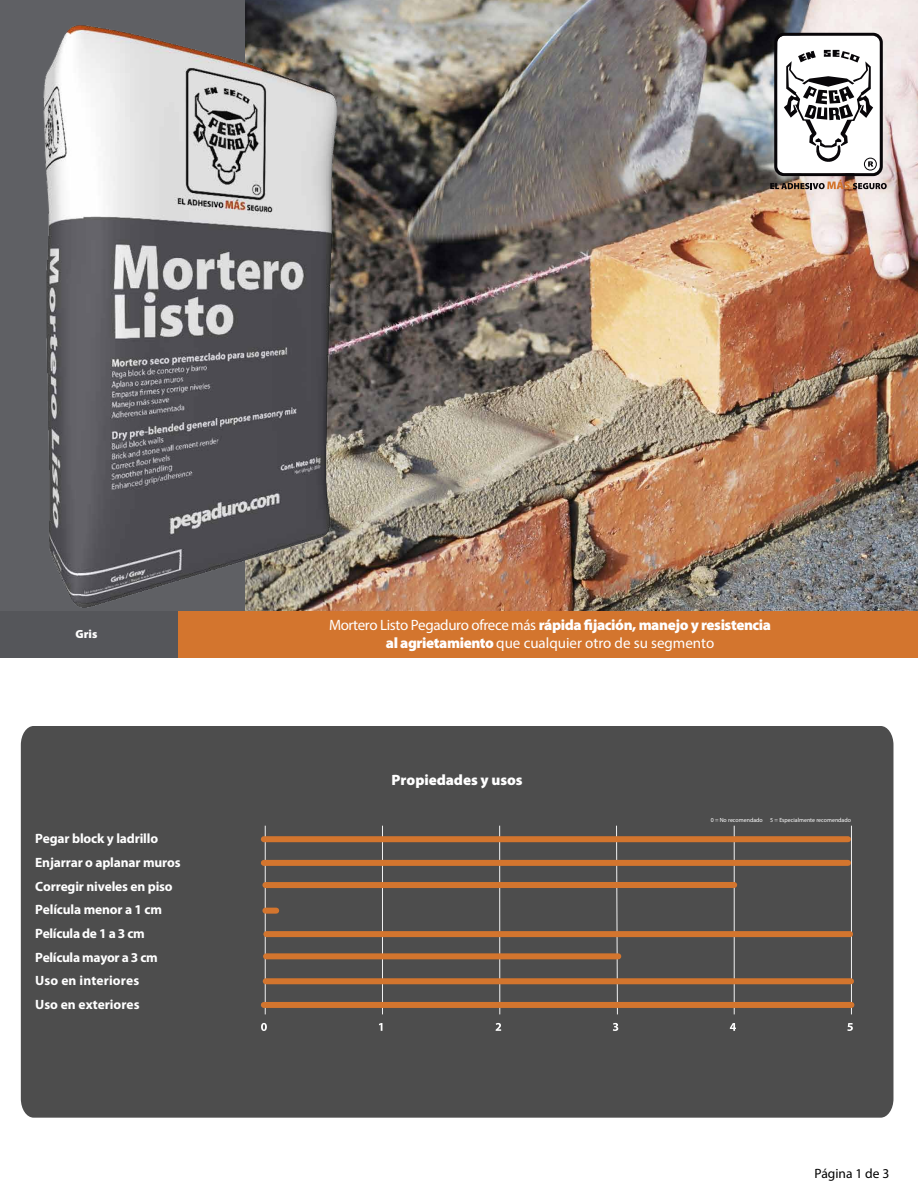
<style>
.page{position:relative;width:918px;height:1188px;background:#fff}
.page>*{position:absolute;margin:0;border:0;box-sizing:border-box;transform-origin:0 0}
.t1{font:15px/18px "Myriad Pro";color:#fff;text-align:center}
.t2{font:900 15px "Myriad Pro";letter-spacing:-.005em;color:#fff}
.t3{font:700 13.5px/23.5px "Myriad Pro";letter-spacing:-.01em;color:#fff}
.t4{font:13.5px "Myriad Pro";color:#000}
.t5{font:900 11.85px "Myriad Pro";color:#fff}
.t6{font:6px "Myriad Pro";color:#fff}
.s1{font-weight:900}
</style>
<div class="page">
<img style="left:244px;top:0;width:674px;height:611px">
<div style="left:0;top:0;width:244px;height:611px;background:#5f6064"></div>
<img style="left:43px;top:14px;width:381px;height:597px">
<div style="left:0;top:611px;width:239px;height:47px;background:#55565a"></div>
<div style="left:21px;top:726px;width:872px;height:392px;background:#4d4d4d"></div>
<hr style="left:265px;top:826px;width:1px;height:188px;background:#f2f2f2">
<hr style="left:734px;top:826px;width:1px;height:188px;background:#f2f2f2">
<hr style="left:851px;top:826px;width:1px;height:188px;background:#f2f2f2">
<svg style="left:616px;top:825px;width:2px;height:190px"></svg>
<hr style="left:499px;top:826px;width:1px;height:188px;background:#f2f2f2">
<hr style="left:382px;top:826px;width:1px;height:188px;background:#f2f2f2">
<svg style="left:261px;top:1023px;width:6px;height:8px"></svg>
<svg style="left:379px;top:1023px;width:3px;height:8px"></svg>
<svg style="left:496px;top:1023px;width:5px;height:8px"></svg>
<svg style="left:613px;top:1023px;width:5px;height:8px"></svg>
<svg style="left:730px;top:1023px;width:6px;height:8px"></svg>
<svg style="left:847px;top:1023px;width:6px;height:8px"></svg>
<div style="left:264px;top:836px;width:584px;height:6px;background:#d3752e"></div>
<div style="left:264px;top:860px;width:584px;height:6px;background:#d3752e"></div>
<div style="left:265px;top:882px;width:469px;height:6px;background:#d3752e"></div>
<div style="left:265px;top:908px;width:11px;height:6px;background:#d3752e"></div>
<div style="left:266px;top:931px;width:584px;height:6px;background:#d3752e"></div>
<div style="left:266px;top:953px;width:352px;height:6px;background:#d3752e"></div>
<div style="left:266px;top:978px;width:585px;height:6px;background:#d3752e"></div>
<div style="left:264px;top:1002px;width:587px;height:6px;background:#d3752e"></div>
<svg style="left:770px;top:33px;width:117px;height:156px"></svg>
<div style="left:179px;top:611px;width:739px;height:47px;background:#d3752e"></div>
<p class="t5" style="left:75px;top:627px;width:23px">Gris</p>
<p class="t3" style="left:35px;top:827px;width:147px">Pegar block y ladrillo<br>Enjarrar o aplanar muros<br>Corregir niveles en piso</p>
<p class="t3" style="left:35px;top:898px;width:128px">Película menor a 1 cm<br>Película de 1 a 3 cm<br>Película mayor a 3 cm<br>Uso en interiores<br>Uso en exteriores</p>
<p class="t1" style="left:329px;top:616px;width:444px">Mortero Listo Pegaduro ofrece más <span class="s1">rápida fijación, manejo y resistencia al agrietamiento</span> que cualquier otro de su segmento</p>
<p class="t2" style="left:392px;top:772px;width:133px">Propiedades y usos</p>
<p class="t6" style="left:711px;top:816px;width:54px">0 = No recomendado</p>
<p class="t6" style="left:770px;top:816px;width:82px">5 = Especialmente recomendado</p>
<p class="t4" style="left:815px;top:1165px;width:76px">Página 1 de 3</p>
</div>
